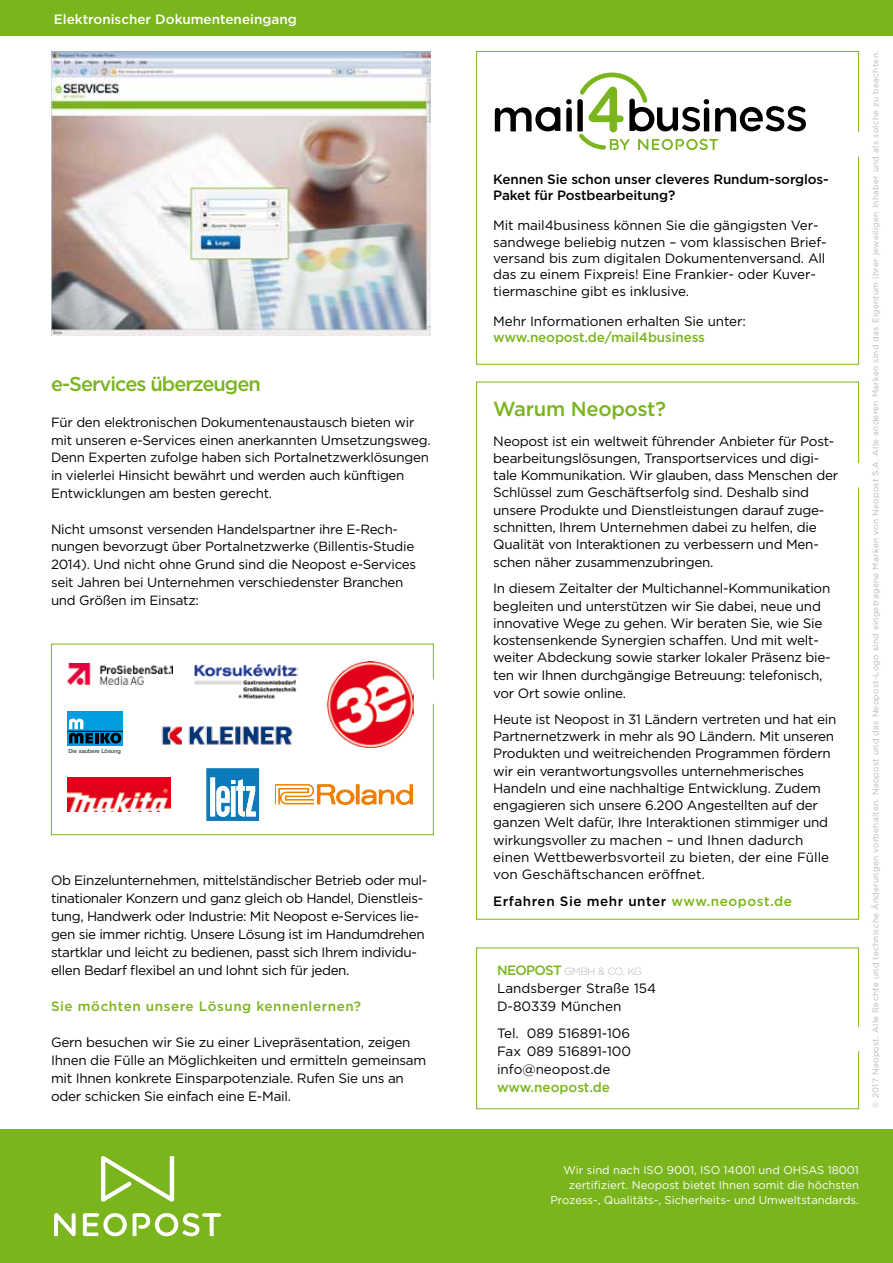
<style>
.page{position:relative;width:893px;height:1263px;background:#fff}
.page>*{position:absolute;margin:0;border:0;box-sizing:border-box;transform-origin:0 0}
.t1{font:500 20.25px "Gotham";letter-spacing:-.015em;color:#7ab51d}
.t2{font:500 20.1px "Gotham";letter-spacing:-.05em;color:#7ab51d}
.t3{font:13.5px/17.4px "Gotham";letter-spacing:-.02em;color:#000}
.t4{font:500 13.5px/16.5px "Gotham";letter-spacing:-.01em;color:#000}
.t5{font:500 13.5px "Gotham";color:#7ab51d}
.t6{font:500 13.5px "Gotham";letter-spacing:.04em;color:#7ab51d}
.t7{font:500 13.5px "Gotham";letter-spacing:.04em;color:#000}
.t8{font:13.5px/18px "Gotham";color:#000}
.t9{font:500 13.5px "Gotham";color:#fff}
.t10{font:13.35px/17.9px "Gotham";letter-spacing:-.02em;color:#000}
.t11{font:11.25px/15px "Gotham";color:#fff;text-align:right}
.t12{font:300 10.5px "Gotham";letter-spacing:-.05em;color:#b2b9b7}
.t13{font:8.25px "Gotham";letter-spacing:.035em;color:#b2b9b7}
.t14{font:500 5.7px "Helvetica Neue LT";color:#3e3d40}
.s1{color:#7ab51d}
.s2{font-weight:500;font-size:13.5px;color:#7ab51d}
</style>
<div class="page">
<div style="left:0;top:0;width:893px;height:36px;background:#7ab51d"></div>
<div style="left:0;top:1129px;width:893px;height:134px;background:#7ab51d"></div>
<svg style="left:83px;top:1213px;width:44px;height:23px"></svg>
<svg style="left:133px;top:1213px;width:88px;height:23px"></svg>
<svg style="left:54px;top:1213px;width:22px;height:23px"></svg>
<svg style="left:101px;top:1156px;width:73px;height:46px"></svg>
<svg style="left:476px;top:381px;width:383px;height:539px"></svg>
<svg style="left:476px;top:51px;width:383px;height:314px"></svg>
<svg style="left:495px;top:107px;width:65px;height:24px"></svg>
<svg style="left:566px;top:73px;width:240px;height:77px"></svg>
<svg style="left:476px;top:947px;width:383px;height:162px"></svg>
<img style="left:51px;top:51px;width:379px;height:284px">
<svg style="left:51px;top:643px;width:383px;height:192px"></svg>
<img style="left:158px;top:727px;width:140px;height:18px">
<div style="left:67px;top:711px;width:56px;height:34px;background:#009ee0"></div>
<hr style="left:67px;top:731px;width:56px;height:1px;background:#000">
<svg style="left:69px;top:718px;width:52px;height:25px"></svg>
<img style="left:193px;top:664px;width:105px;height:35px">
<img style="left:67px;top:664px;width:105px;height:21px">
<img style="left:328px;top:661px;width:86px;height:86px">
<img style="left:67px;top:777px;width:104px;height:35px">
<svg style="left:275px;top:784px;width:137px;height:21px"></svg>
<svg style="left:206px;top:768px;width:54px;height:53px"></svg>
<p class="t9" style="left:54px;top:11px;width:244px">Elektronischer Dokumenteneingang</p>
<h2 class="t2" style="left:51px;top:372px;width:211px">e-Services überzeugen</h2>
<p class="t10" style="left:51px;top:413px;width:381px">Für den elektronischen Dokumentenaustausch bieten wir mit unseren e-Services einen anerkannten Umsetzungsweg.<br>Denn Experten zufolge haben sich Portalnetzwerklösungen in vielerlei Hinsicht bewährt und werden auch künftigen Entwicklungen am besten gerecht.</p>
<p class="t10" style="left:51px;top:520px;width:367px">Nicht umsonst versenden Handelspartner ihre E-Rech&shy;nungen bevorzugt über Portalnetzwerke (Billentis-Studie 2014). Und nicht ohne Grund sind die Neopost e-Services seit Jahren bei Unternehmen verschiedenster Branchen und Größen im Einsatz:</p>
<p class="t14" style="left:69px;top:747px;width:54px">Die saubere Lösung</p>
<p class="t3" style="left:51px;top:871px;width:378px;line-height:18px">Ob Einzelunternehmen, mittelständischer Betrieb oder mul&shy;tinationaler Konzern und ganz gleich ob Handel, Dienstleis&shy;tung, Handwerk oder Industrie: Mit Neopost e-Services lie&shy;gen sie immer richtig. Unsere Lösung ist im Handumdrehen startklar und leicht zu bedienen, passt sich Ihrem individu&shy;ellen Bedarf flexibel an und lohnt sich für jeden.</p>
<p class="t6" style="left:51px;top:998px;width:312px">Sie möchten unsere Lösung kennenlernen?</p>
<p class="t3" style="left:51px;top:1032px;width:377px;line-height:18px">Gern besuchen wir Sie zu einer Livepräsentation, zeigen Ihnen die Fülle an Möglichkeiten und ermitteln gemeinsam mit Ihnen konkrete Einsparpotenziale. Rufen Sie uns an oder schicken Sie einfach eine E-Mail.</p>
<p class="t4" style="left:493px;top:170px;width:337px">Kennen Sie schon unser cleveres Rundum-sorglos-<br>Paket für Postbearbeitung?</p>
<p class="t3" style="left:493px;top:217px;width:335px;line-height:16.5px">Mit mail4business können Sie die gängigsten Ver&shy;sandwege beliebig nutzen – vom klassischen Brief&shy;versand bis zum digitalen Dokumentenversand. All das zu einem Fixpreis! Eine Frankier- oder Kuver&shy;tiermaschine gibt es inklusive.</p>
<p class="t3" style="left:493px;top:312px;width:254px">Mehr Informationen erhalten Sie unter:</p>
<p class="t5" style="left:493px;top:330px;width:213px">www.neopost.de/mail4business</p>
<h1 class="t1" style="left:493px;top:397px;width:174px">Warum Neopost?</h1>
<p class="t3" style="left:493px;top:432px;width:346px">Neopost ist ein weltweit führender Anbieter für Post&shy;bearbeitungslösungen, Transportservices und digi&shy;tale Kommunikation. Wir glauben, dass Menschen der Schlüssel zum Geschäftserfolg sind. Deshalb sind unsere Produkte und Dienstleistungen darauf zuge&shy;schnitten, Ihrem Unternehmen dabei zu helfen, die Qualität von Interaktionen zu verbessern und Men&shy;schen näher zusammenzubringen.</p>
<p class="t3" style="left:493px;top:580px;width:339px">In diesem Zeitalter der Multichannel-Kommunikation begleiten und unterstützen wir Sie dabei, neue und innovative Wege zu gehen. Wir beraten Sie, wie Sie kostensenkende Synergien schaffen. Und mit welt&shy;weiter Abdeckung sowie starker lokaler Präsenz bie&shy;ten wir Ihnen durchgängige Betreuung: telefonisch, vor Ort sowie online.</p>
<p class="t3" style="left:493px;top:710px;width:345px">Heute ist Neopost in 31 Ländern vertreten und hat ein Partnernetzwerk in mehr als 90 Ländern. Mit unseren Produkten und weitreichenden Programmen fördern wir ein verantwortungsvolles unternehmerisches Handeln und eine nachhaltige Entwicklung. Zudem engagieren sich unsere 6.200 Angestellten auf der ganzen Welt dafür, Ihre Interaktionen stimmiger und wirkungsvoller zu machen – und Ihnen dadurch einen Wettbewerbsvorteil zu bieten, der eine Fülle von Geschäftschancen eröffnet.</p>
<p class="t7" style="left:493px;top:894px;width:300px">Erfahren Sie mehr unter <span class="s1">www.neopost.de</span></p>
<p class="t12" style="left:497px;top:965px;width:146px"><span class="s2">NEOPOST</span> GMBH &amp; CO. KG</p>
<p class="t8" style="left:497px;top:979px;width:161px">Landsberger Straße 154<br>D-80339 München</p>
<p class="t3" style="left:497px;top:1024px;width:136px;line-height:18px;text-align:justify">Tel. 089 516891-106<br>Fax 089 516891-100 info@neopost.de</p>
<p class="t5" style="left:497px;top:1080px;width:115px">www.neopost.de</p>
<p class="t13" style="left:870px;top:1108px;width:1058px;rotate:-90deg">© 2017 Neopost. Alle Rechte und technische Änderungen vorbehalten. Neopost und das Neopost-Logo sind eingetragene Marken von Neopost S.A. Alle anderen Marken sind das Eigentum ihrer jeweiligen Inhaber und als solche zu beachten.</p>
<p class="t11" style="left:550px;top:1162px;width:310px">Wir sind nach ISO 9001, ISO 14001 und OHSAS 18001 zertifiziert. Neopost bietet Ihnen somit die höchsten<br>Prozess-, Qualitäts-, Sicherheits- und Umweltstandards.</p>
</div>
